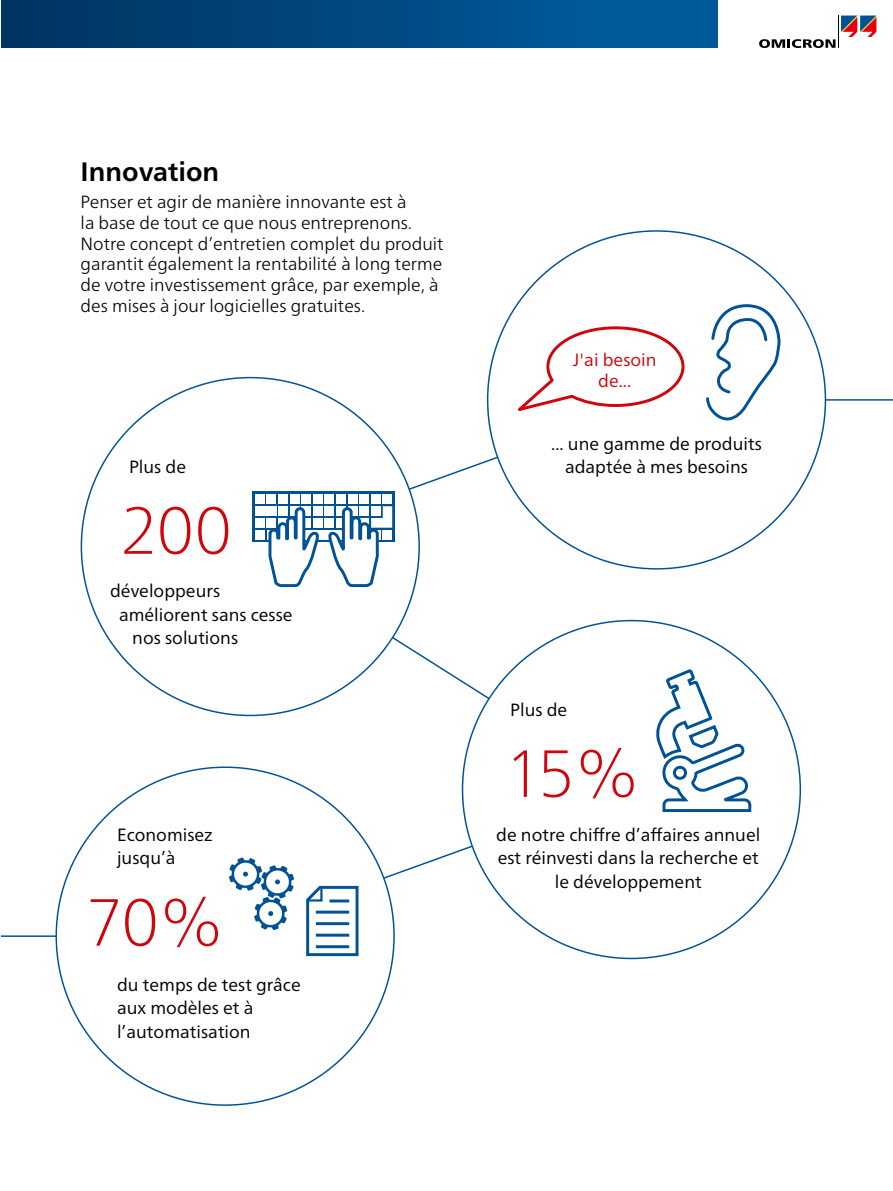
<style>
.page{position:relative;width:893px;height:1191px;background:#fff}
.page>*{position:absolute;margin:0;border:0;box-sizing:border-box;transform-origin:0 0}
.t1{font:100 66.45px "Frutiger Neue LTW1 G";letter-spacing:-.03em;color:#d1040c}
.t2{font:700 26.55px "Frutiger Neue LTW1 G";color:#000}
.t3{font:17.7px/23.7px "Frutiger Neue LTW1 G";color:#000}
.t4{font:300 17.7px/20.7px "Frutiger Neue LTW1 G";color:#000}
.t5{font:17.7px/21.3px "Frutiger Neue LTW1 G";color:#d1040c;text-align:center}
</style>
<div class="page">
<svg style="left:311px;top:790px;width:238px;height:147px"></svg>
<svg style="left:332px;top:398px;width:237px;height:147px"></svg>
<svg style="left:248px;top:545px;width:385px;height:245px"></svg>
<hr style="left:825px;top:399px;width:68px;height:2px;background:#005295">
<hr style="left:1px;top:935px;width:80px;height:2px;background:#005295">
<div style="left:81px;top:377px;width:338px;height:338px;background:#fff;border-radius:50%"></div>
<div style="left:488px;top:231px;width:337px;height:338px;background:#fff;border-radius:50%"></div>
<div style="left:462px;top:620px;width:338px;height:338px;background:#fff;border-radius:50%"></div>
<div style="left:56px;top:767px;width:338px;height:338px;background:#fff;border-radius:50%"></div>
<div style="left:1px;top:0;width:716px;height:48px;background:linear-gradient(to right,#003362,#005ea0)"></div>
<svg style="left:759px;top:39px;width:76px;height:9px"></svg>
<hr style="left:838px;top:15px;width:1px;height:33px;background:#000">
<svg style="left:841px;top:16px;width:35px;height:21px"></svg>
<svg style="left:518px;top:326px;width:167px;height:85px"></svg>
<svg style="left:706px;top:304px;width:74px;height:116px"></svg>
<div style="left:252px;top:492px;width:143px;height:50px;background:#005295"></div>
<div style="left:383px;top:494px;width:9px;height:10px;background:#fff"></div>
<div style="left:371px;top:494px;width:10px;height:10px;background:#fff"></div>
<div style="left:359px;top:494px;width:10px;height:10px;background:#fff"></div>
<div style="left:348px;top:494px;width:9px;height:10px;background:#fff"></div>
<div style="left:336px;top:494px;width:10px;height:10px;background:#fff"></div>
<div style="left:325px;top:518px;width:9px;height:10px;background:#fff"></div>
<div style="left:325px;top:506px;width:9px;height:10px;background:#fff"></div>
<div style="left:325px;top:494px;width:9px;height:10px;background:#fff"></div>
<div style="left:313px;top:518px;width:10px;height:10px;background:#fff"></div>
<div style="left:313px;top:506px;width:10px;height:10px;background:#fff"></div>
<div style="left:313px;top:494px;width:10px;height:10px;background:#fff"></div>
<div style="left:301px;top:494px;width:10px;height:10px;background:#fff"></div>
<div style="left:290px;top:494px;width:9px;height:10px;background:#fff"></div>
<div style="left:278px;top:494px;width:10px;height:10px;background:#fff"></div>
<div style="left:267px;top:530px;width:114px;height:9px;background:#fff"></div>
<div style="left:255px;top:530px;width:10px;height:9px;background:#fff"></div>
<div style="left:255px;top:506px;width:21px;height:10px;background:#fff"></div>
<div style="left:255px;top:518px;width:10px;height:10px;background:#fff"></div>
<div style="left:267px;top:494px;width:9px;height:10px;background:#fff"></div>
<div style="left:255px;top:494px;width:10px;height:10px;background:#fff"></div>
<svg style="left:267px;top:506px;width:53px;height:81px"></svg>
<svg style="left:327px;top:506px;width:65px;height:81px"></svg>
<svg style="left:656px;top:669px;width:95px;height:143px"></svg>
<svg style="left:306px;top:885px;width:52px;height:71px"></svg>
<svg style="left:229px;top:857px;width:65px;height:73px"></svg>
<p class="t2" style="left:81px;top:156px;width:140px">Innovation</p>
<p class="t4" style="left:81px;top:192px;width:364px">Penser et agir de manière innovante est à<br>la base de tout ce que nous entreprenons.<br>Notre concept d’entretien complet du produit garantit également la rentabilité à long terme de votre investissement grâce, par exemple, à des mises à jour logicielles gratuites.</p>
<p class="t5" style="left:573px;top:349px;width:85px">J'ai besoin de...</p>
<p class="t3" style="left:551px;top:431px;width:212px">... une gamme de produits</p>
<p class="t3" style="left:129px;top:455px;width:59px">Plus de</p>
<p class="t3" style="left:565px;top:455px;width:185px">adaptée à mes besoins</p>
<p class="t1" style="left:120px;top:482px;width:114px">200</p>
<p class="t3" style="left:110px;top:579px;width:112px">développeurs</p>
<p class="t3" style="left:119px;top:602px;width:175px">améliorent sans cesse</p>
<p class="t3" style="left:132px;top:626px;width:107px">nos solutions</p>
<p class="t3" style="left:117px;top:822px;width:97px">Economisez jusqu’à</p>
<p class="t1" style="left:86px;top:874px;width:139px">70%</p>
<p class="t3" style="left:117px;top:972px;width:185px">du temps de test grâce aux modèles et à l’automatisation</p>
<p class="t3" style="left:510px;top:697px;width:59px">Plus de</p>
<p class="t1" style="left:504px;top:725px;width:137px">15%</p>
<p class="t3" style="left:496px;top:822px;width:266px;text-align:center">de notre chiffre d’affaires annuel est réinvesti dans la recherche et le développement</p>
</div>
